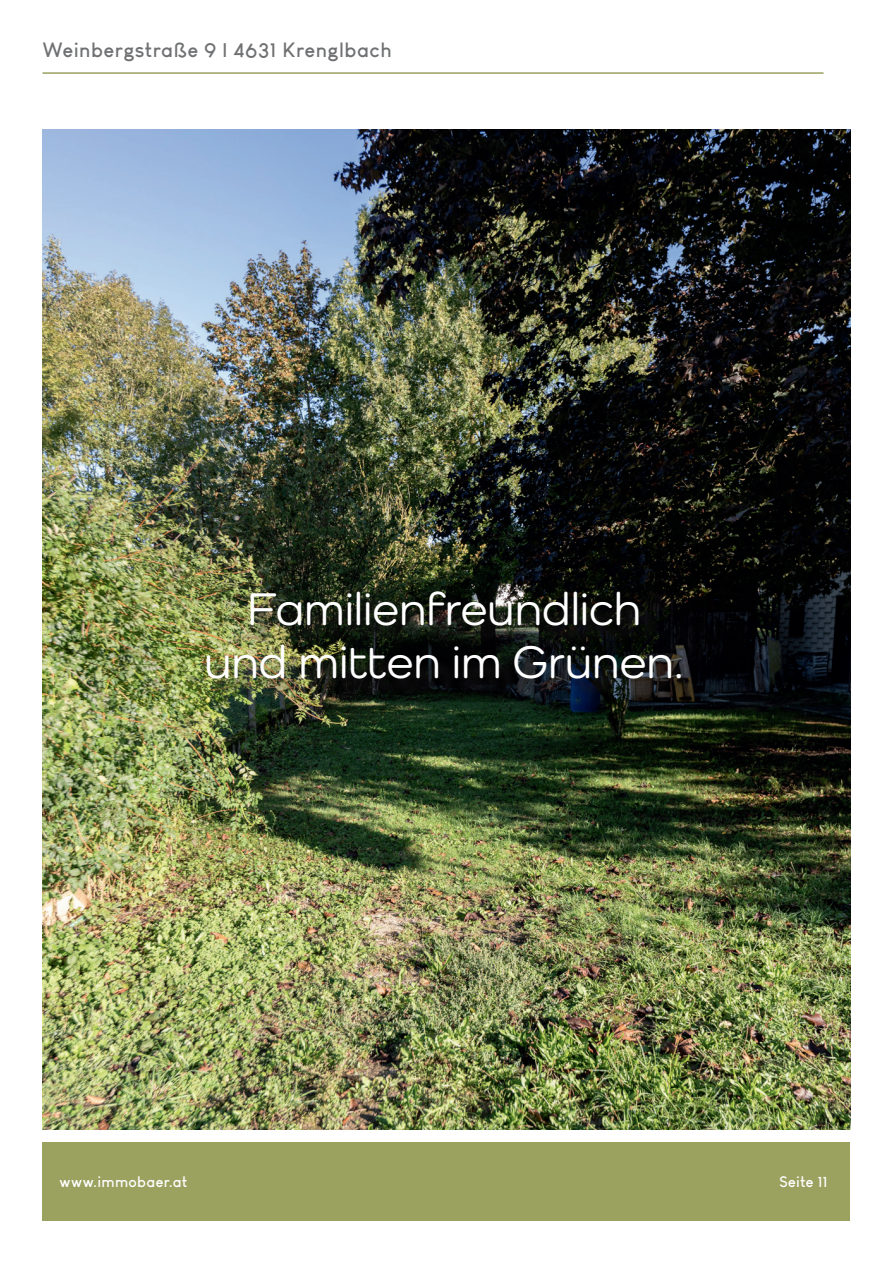
<style>
.page{position:relative;width:893px;height:1263px;background:#fff}
.page>*{position:absolute;margin:0;border:0;box-sizing:border-box;transform-origin:0 0}
.t1{font:500 47.25px/52.5px "Como";color:#fff;text-align:center}
.t2{font:700 20.25px "Louis George Cafe";letter-spacing:.02em;color:#6f7072}
.t3{font:700 15px "Louis George Cafe";letter-spacing:.015em;color:#fff}
</style>
<div class="page">
<div style="left:43px;top:1142px;width:807px;height:78px;background:#9ba260"></div>
<hr style="left:43px;top:72px;width:780px;height:2px;background:#9ba260">
<img style="left:43px;top:130px;width:807px;height:999px">
<div style="left:209px;top:594px;width:490px;height:103px;background:#231f20;opacity:.75"></div>
<p class="t2" style="left:43px;top:37px;width:351px">Weinbergstraße 9 | 4631 Krenglbach</p>
<p class="t1" style="left:204px;top:582px;width:481px">Familienfreundlich und mitten im Grünen.</p>
<p class="t3" style="left:60px;top:1172px;width:129px">www.immobaer.at</p>
<p class="t3" style="left:779px;top:1172px;width:50px">Seite 11</p>
</div>
